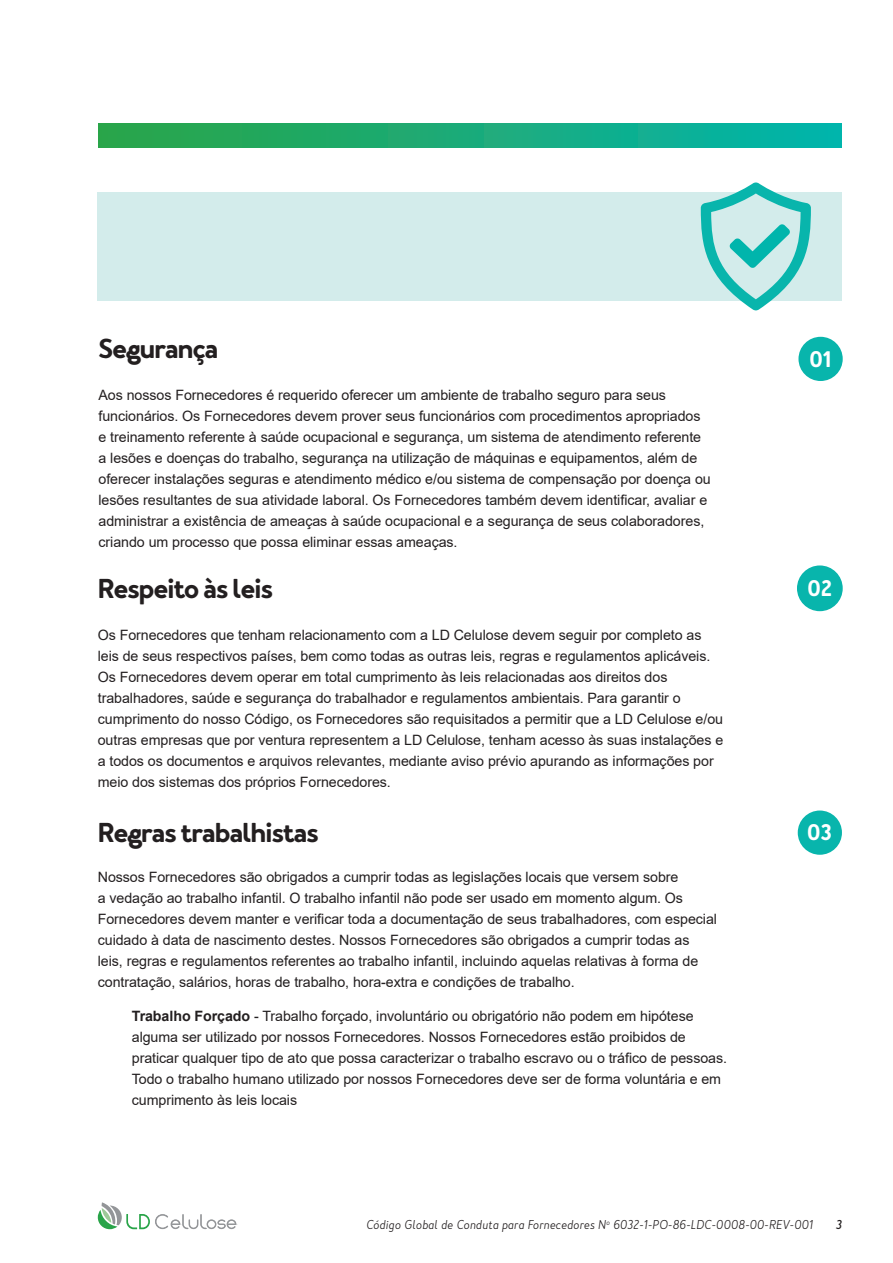
<style>
.page{position:relative;width:893px;height:1263px;background:#fff}
.page>*{position:absolute;margin:0;border:0;box-sizing:border-box;transform-origin:0 0}
.t1{font:700 25.5px "Merlo Neue Round";letter-spacing:-.03em;color:#231f20}
.t2{font:700 21px "Merlo Neue Round";color:#fff}
.t3{font:14.25px/21px "Arial";letter-spacing:-.005em;color:#231f20}
.t4{font:italic 300 12px "Merlo Neue";letter-spacing:.02em;color:#231f20}
.t5{font:italic 500 12px "Merlo Neue";color:#231f20}
.s1{font-weight:700}
</style>
<div class="page">
<svg style="left:98px;top:1202px;width:138px;height:27px"></svg>
<div style="left:798px;top:337px;width:45px;height:44px;background:#08b5ac;border-radius:50%"></div>
<svg style="left:797px;top:565px;width:46px;height:46px"></svg>
<div style="left:798px;top:810px;width:44px;height:45px;background:#08b5ac;border-radius:50%"></div>
<div style="left:99px;top:123px;width:743px;height:24px;background:linear-gradient(to right,#2da447,#03b4ad)"></div>
<div style="left:98px;top:192px;width:744px;height:109px;background:#d3eceb"></div>
<svg style="left:701px;top:182px;width:110px;height:128px"></svg>
<h1 class="t1" style="left:99px;top:332px;width:121px">Segurança</h1>
<p class="t3" style="left:99px;top:385px;width:614px">Aos nossos Fornecedores é requerido oferecer um ambiente de trabalho seguro para seus funcionários. Os Fornecedores devem prover seus funcionários com procedimentos apropriados e treinamento referente à saúde ocupacional e segurança, um sistema de atendimento referente a lesões e doenças do trabalho, segurança na utilização de máquinas e equipamentos, além de oferecer instalações seguras e atendimento médico e/ou sistema de compensação por doença ou lesões resultantes de sua atividade laboral. Os Fornecedores também devem identificar, avaliar e administrar a existência de ameaças à saúde ocupacional e a segurança de seus colaboradores, criando um processo que possa eliminar essas ameaças.</p>
<h1 class="t1" style="left:98px;top:571px;width:177px">Respeito às leis</h1>
<p class="t3" style="left:98px;top:624px;width:627px">Os Fornecedores que tenham relacionamento com a LD Celulose devem seguir por completo as leis de seus respectivos países, bem como todas as outras leis, regras e regulamentos aplicáveis.<br>Os Fornecedores devem operar em total cumprimento às leis relacionadas aos direitos dos trabalhadores, saúde e segurança do trabalhador e regulamentos ambientais. Para garantir o cumprimento do nosso Código, os Fornecedores são requisitados a permitir que a LD Celulose e/ou outras empresas que por ventura representem a LD Celulose, tenham acesso às suas instalações e a todos os documentos e arquivos relevantes, mediante aviso prévio apurando as informações por meio dos sistemas dos próprios Fornecedores.</p>
<h1 class="t1" style="left:98px;top:815px;width:222px">Regras trabalhistas</h1>
<p class="t3" style="left:98px;top:866px;width:621px">Nossos Fornecedores são obrigados a cumprir todas as legislações locais que versem sobre<br>a vedação ao trabalho infantil. O trabalho infantil não pode ser usado em momento algum. Os Fornecedores devem manter e verificar toda a documentação de seus trabalhadores, com especial cuidado à data de nascimento destes. Nossos Fornecedores são obrigados a cumprir todas as leis, regras e regulamentos referentes ao trabalho infantil, incluindo aquelas relativas à forma de contratação, salários, horas de trabalho, hora-extra e condições de trabalho.</p>
<p class="t3" style="left:132px;top:1005px;width:597px"><span class="s1">Trabalho Forçado</span> - Trabalho forçado, involuntário ou obrigatório não podem em hipótese alguma ser utilizado por nossos Fornecedores. Nossos Fornecedores estão proibidos de praticar qualquer tipo de ato que possa caracterizar o trabalho escravo ou o tráfico de pessoas.<br>Todo o trabalho humano utilizado por nossos Fornecedores deve ser de forma voluntária e em cumprimento às leis locais</p>
<h2 class="t2" style="left:810px;top:345px;width:23px">01</h2>
<h2 class="t2" style="left:808px;top:574px;width:25px">02</h2>
<h2 class="t2" style="left:808px;top:818px;width:26px">03</h2>
<p class="t4" style="left:366px;top:1218px;width:448px">Código Global de Conduta para Fornecedores N<sup>o</sup> 6032-1-PO-86-LDC-0008-00-REV-001</p>
<p class="t5" style="left:836px;top:1217px;width:7px">3</p>
</div>
